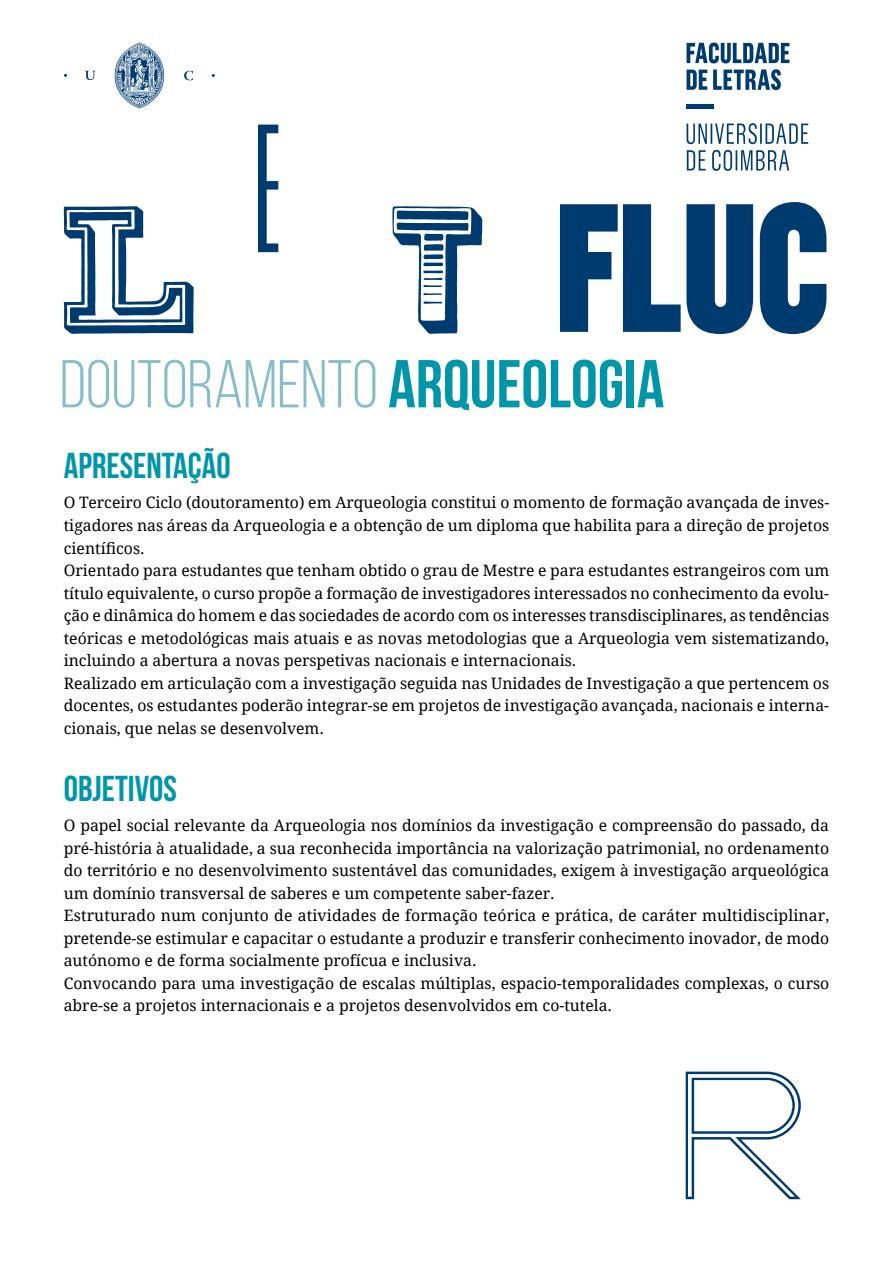
<style>
.page{position:relative;width:893px;height:1263px;background:#fff}
.page>*{position:absolute;margin:0;border:0;box-sizing:border-box;transform-origin:0 0}
.t1{font:67.5px "Bebas Neue";color:#85bdc8}
.t2{font:36px "Bebas Neue";color:#0096a9}
.t3{font:15.75px/22.5px "Droid Serif";color:#000}
.s1{color:#0096a9}
</style>
<div class="page">
<svg style="left:258px;top:125px;width:20px;height:127px"></svg>
<svg style="left:560px;top:202px;width:266px;height:132px"></svg>
<svg style="left:686px;top:69px;width:95px;height:21px"></svg>
<svg style="left:686px;top:43px;width:103px;height:20px"></svg>
<svg style="left:687px;top:150px;width:102px;height:21px"></svg>
<svg style="left:686px;top:123px;width:122px;height:21px"></svg>
<hr style="left:686px;top:105px;width:28px;height:4px;background:#003b70">
<svg style="left:115px;top:43px;width:50px;height:65px"></svg>
<svg style="left:85px;top:71px;width:10px;height:9px"></svg>
<svg style="left:184px;top:71px;width:9px;height:9px"></svg>
<svg style="left:392px;top:206px;width:90px;height:128px"></svg>
<svg style="left:64px;top:206px;width:130px;height:128px"></svg>
<svg style="left:686px;top:1071px;width:115px;height:128px"></svg>
<h1 class="t1" style="left:60px;top:348px;width:606px">DOUTORAMENTO <span class="s1">ARQUEOLOGIA</span></h1>
<h2 class="t2" style="left:64px;top:446px;width:168px">APRESENTAÇÃO</h2>
<p class="t3" style="left:64px;top:491px;width:767px">O Terceiro Ciclo (doutoramento) em Arqueologia constitui o momento de formação avançada de inves&shy;tigadores nas áreas da Arqueologia e a obtenção de um diploma que habilita para a direção de projetos científicos.<br>Orientado para estudantes que tenham obtido o grau de Mestre e para estudantes estrangeiros com um título equivalente, o curso propõe a formação de investigadores interessados no conhecimento da evolu&shy;ção e dinâmica do homem e das sociedades de acordo com os interesses transdisciplinares, as tendências teóricas e metodológicas mais atuais e as novas metodologias que a Arqueologia vem sistematizando, incluindo a abertura a novas perspetivas nacionais e internacionais.<br>Realizado em articulação com a investigação seguida nas Unidades de Investigação a que pertencem os docentes, os estudantes poderão integrar-se em projetos de investigação avançada, nacionais e interna&shy;cionais, que nelas se desenvolvem.</p>
<h2 class="t2" style="left:64px;top:769px;width:115px">OBJETIVOS</h2>
<p class="t3" style="left:64px;top:814px;width:767px">O papel social relevante da Arqueologia nos domínios da investigação e compreensão do passado, da pré-história à atualidade, a sua reconhecida importância na valorização patrimonial, no ordenamento do território e no desenvolvimento sustentável das comunidades, exigem à investigação arqueológica um domínio transversal de saberes e um competente saber-fazer.<br>Estruturado num conjunto de atividades de formação teórica e prática, de caráter multidisciplinar, pretende-se estimular e capacitar o estudante a produzir e transferir conhecimento inovador, de modo autónomo e de forma socialmente profícua e inclusiva.<br>Convocando para uma investigação de escalas múltiplas, espacio-temporalidades complexas, o curso abre-se a projetos internacionais e a projetos desenvolvidos em co-tutela.</p>
</div>
